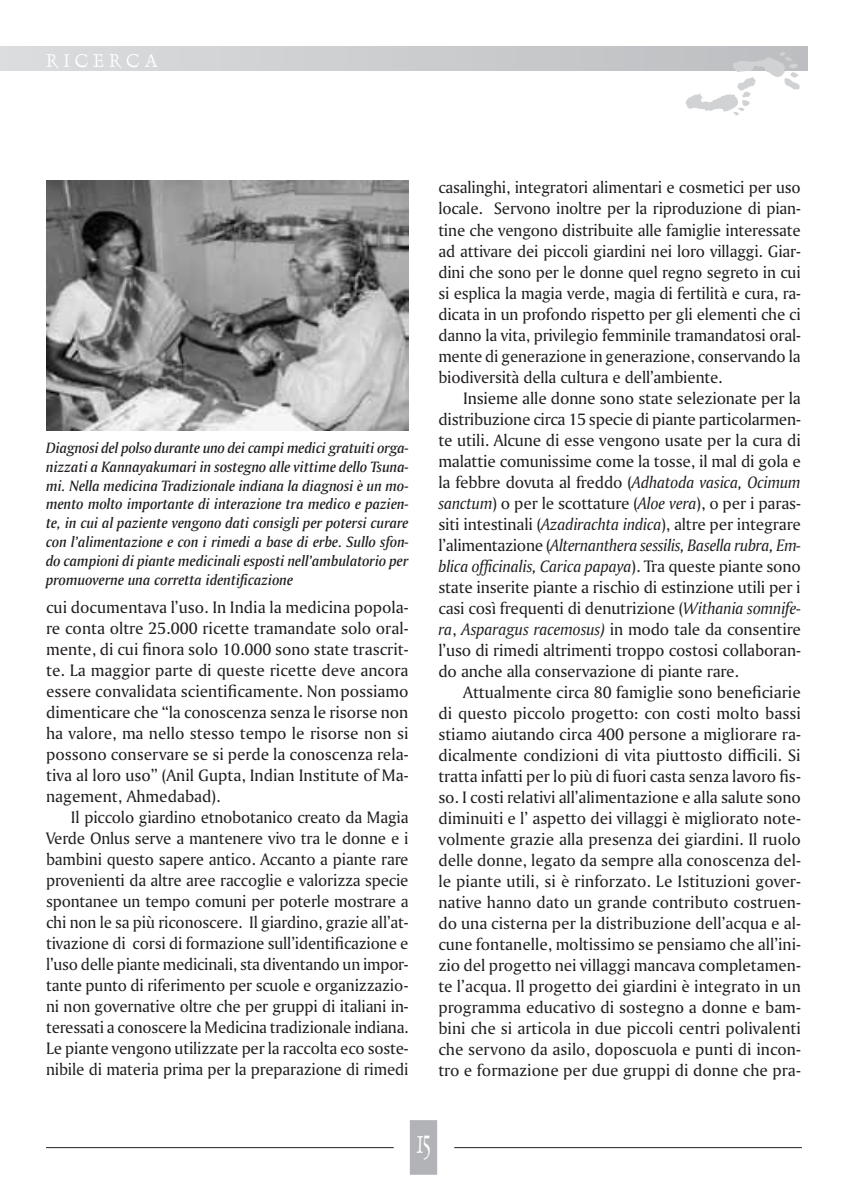
<style>
.page{position:relative;width:847px;height:1194px;background:#fff}
.page>*{position:absolute;margin:0;border:0;box-sizing:border-box;transform-origin:0 0}
.t1{font:35px "Dauphin";color:#fff;scale:.6 1}
.t2{font:21px "Dauphin";color:#fff}
.t3{font:17.5px/21px "Amerigo BT Roman A";letter-spacing:-.01em;color:#231f20;text-align:justify}
.t4{font:17.5px/21px "Amerigo BT Italic A";letter-spacing:-.02em;color:#231f20}
.t5{font:15.75px/18.9px "Amerigo BT Medium Italic A";color:#231f20;text-align:justify}
.s1{font-family:"Amerigo BT Italic A"}
.s2{font-family:"Amerigo BT Roman A"}
</style>
<div class="page">
<svg style="left:0;top:46px;width:1px;height:25px"></svg>
<div style="left:1px;top:46px;width:806px;height:25px;background:linear-gradient(to right,#dcddde,#bdbec0)"></div>
<hr style="left:454px;top:1147px;width:347px;height:1px;background:#231f20">
<hr style="left:46px;top:1147px;width:347px;height:1px;background:#231f20">
<div style="left:410px;top:1120px;width:26px;height:53px;background:#b2b3b7"></div>
<div style="left:409px;top:1120px;width:28px;height:54px;border:2px solid #b2b3b7"></div>
<svg style="left:685px;top:52px;width:114px;height:64px"></svg>
<img style="left:46px;top:180px;width:363px;height:251px">
<p class="t2" style="left:46px;top:47px;width:113px">R I C E R C A</p>
<p class="t5" style="left:46px;top:438px;width:364px">Diagnosi del polso durante uno dei campi medici gratuiti orga&shy;nizzati a Kannayakumari in sostegno alle vittime dello Tsuna&shy;mi. Nella medicina Tradizionale indiana la diagnosi è un mo&shy;mento molto importante di interazione tra medico e pazien&shy;te, in cui al paziente vengono dati consigli per potersi curare con l’alimentazione e con i rimedi a base di erbe. Sullo sfon&shy;do campioni di piante medicinali esposti nell’ambulatorio per promuoverne una corretta identificazione</p>
<p class="t3" style="left:46px;top:596px;width:364px">cui documentava l’uso. In India la medicina popola&shy;re conta oltre 25.000 ricette tramandate solo oral&shy;mente, di cui finora solo 10.000 sono state trascrit&shy;te. La maggior parte di queste ricette deve ancora essere convalidata scientificamente. Non possiamo dimenticare che “la conoscenza senza le risorse non ha valore, ma nello stesso tempo le risorse non si possono conservare se si perde la conoscenza rela&shy;tiva al loro uso” (Anil Gupta, Indian Institute of Ma&shy;nagement, Ahmedabad).</p>
<p class="t3" style="left:46px;top:806px;width:364px;text-indent:25px">Il piccolo giardino etnobotanico creato da Magia Verde Onlus serve a mantenere vivo tra le donne e i bambini questo sapere antico. Accanto a piante rare provenienti da altre aree raccoglie e valorizza specie spontanee un tempo comuni per poterle mostrare a chi non le sa più riconoscere. Il giardino, grazie all’at&shy;tivazione di corsi di formazione sull’identificazione e l’uso delle piante medicinali, sta diventando un impor&shy;tante punto di riferimento per scuole e organizzazio&shy;ni non governative oltre che per gruppi di italiani in&shy;teressati a conoscere la Medicina tradizionale indiana.<br>Le piante vengono utilizzate per la raccolta eco soste&shy;nibile di materia prima per la preparazione di rimedi</p>
<p class="t3" style="left:438px;top:177px;width:364px">casalinghi, integratori alimentari e cosmetici per uso locale. Servono inoltre per la riproduzione di pian&shy;tine che vengono distribuite alle famiglie interessate ad attivare dei piccoli giardini nei loro villaggi. Giar&shy;dini che sono per le donne quel regno segreto in cui si esplica la magia verde, magia di fertilità e cura, ra&shy;dicata in un profondo rispetto per gli elementi che ci danno la vita, privilegio femminile tramandatosi oral&shy;mente di generazione in generazione, conservando la biodiversità della cultura e dell’ambiente.</p>
<p class="t3" style="left:438px;top:387px;width:364px;text-indent:25px">Insieme alle donne sono state selezionate per la distribuzione circa 15 specie di piante particolarmen&shy;te utili. Alcune di esse vengono usate per la cura di malattie comunissime come la tosse, il mal di gola e la febbre dovuta al freddo (<span class="s1">Adhatoda vasica, Ocimum sanctum</span>) o per le scottature (<span class="s1">Aloe vera</span>), o per i paras&shy;siti intestinali (<span class="s1">Azadirachta indica</span>), altre per integrare</p>
<p class="t4" style="left:438px;top:534px;width:364px"><span class="s2">l’alimentazione (</span>Alternanthera sessilis, Basella rubra, Em&shy;blica officinalis, Carica papaya<span class="s2">). Tra queste piante sono</span></p>
<p class="t3" style="left:438px;top:576px;width:364px">state inserite piante a rischio di estinzione utili per i casi così frequenti di denutrizione (<span class="s1">Withania somnife&shy;ra</span>, <span class="s1">Asparagus racemosus)</span> in modo tale da consentire l’uso di rimedi altrimenti troppo costosi collaboran&shy;do anche alla conservazione di piante rare.</p>
<p class="t3" style="left:438px;top:681px;width:364px;text-indent:25px">Attualmente circa 80 famiglie sono beneficiarie di questo piccolo progetto: con costi molto bassi stiamo aiutando circa 400 persone a migliorare ra&shy;dicalmente condizioni di vita piuttosto difficili. Si tratta infatti per lo più di fuori casta senza lavoro fis&shy;so. I costi relativi all’alimentazione e alla salute sono diminuiti e l’ aspetto dei villaggi è migliorato note&shy;volmente grazie alla presenza dei giardini. Il ruolo delle donne, legato da sempre alla conoscenza del&shy;le piante utili, si è rinforzato. Le Istituzioni gover&shy;native hanno dato un grande contributo costruen&shy;do una cisterna per la distribuzione dell’acqua e al&shy;cune fontanelle, moltissimo se pensiamo che all’ini&shy;zio del progetto nei villaggi mancava completamen&shy;te l’acqua. Il progetto dei giardini è integrato in un programma educativo di sostegno a donne e bam&shy;bini che si articola in due piccoli centri polivalenti che servono da asilo, doposcuola e punti di incon&shy;tro e formazione per due gruppi di donne che pra-</p>
<h1 class="t1" style="left:416px;top:1119px;width:25px">15</h1>
</div>
